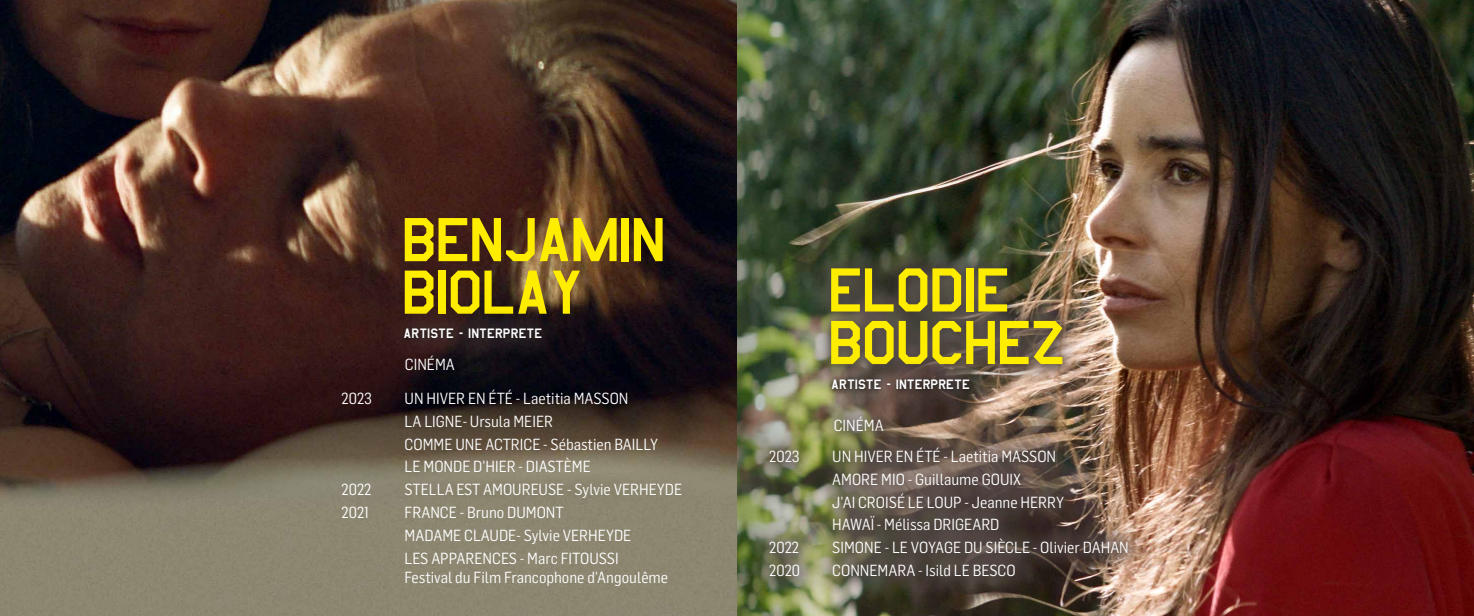
<style>
.page{position:relative;width:1474px;height:616px;background:#fff}
.page>*{position:absolute;margin:0;border:0;box-sizing:border-box;transform-origin:0 0}
.t1{font:71.75px/52.5px "Amarillo USAF";letter-spacing:-.03em;color:#ffed00}
.t2{font:15.75px/22.8px "Flama Semicondensed";color:#fff}
.t3{font:15.75px "Amarillo USAF";color:#fff}
</style>
<div class="page">
<img style="left:0;top:0;width:1473px;height:615px">
<img style="left:747px;top:426px;width:403px;height:173px">
<img style="left:808px;top:245px;width:276px;height:142px">
<svg style="left:811px;top:411px;width:94px;height:43px;background:#746e4d"></svg>
<div style="left:383px;top:305px;width:180px;height:55px;background:#625654;opacity:.54"></div>
<div style="left:810px;top:356px;width:181px;height:55px;background:#625654;opacity:.54"></div>
<h1 class="t1" style="left:401px;top:210px;width:266px">BENJAMIN<br>BIOLAY</h1>
<p class="t3" style="left:403px;top:325px;width:140px">ARTISTE - INTERPRETE</p>
<p class="t2" style="left:405px;top:352px;width:51px">CINÉMA</p>
<p class="t2" style="left:341px;top:386px;width:32px">2023</p>
<p class="t2" style="left:404px;top:386px;width:255px">UN HIVER EN ÉTÉ - Laetitia MASSON<br>LA LIGNE - Ursula MEIER<br>COMME UNE ACTRICE - Sébastien BAILLY<br>LE MONDE D’HIER - DIASTÈME</p>
<p class="t2" style="left:341px;top:477px;width:31px">2022</p>
<p class="t2" style="left:404px;top:477px;width:279px">STELLA EST AMOUREUSE - Sylvie VERHEYDE</p>
<p class="t2" style="left:341px;top:500px;width:29px">2021</p>
<p class="t2" style="left:404px;top:500px;width:228px">FRANCE - Bruno DUMONT<br>MADAME CLAUDE - Sylvie VERHEYDE<br>LES APPARENCES - Marc FITOUSSI</p>
<p class="t2" style="left:404px;top:564px;width:265px">Festival du Film Francophone d’Angoulême</p>
<h1 class="t1" style="left:827px;top:261px;width:240px">ELODIE<br>BOUCHEZ</h1>
<p class="t3" style="left:831px;top:376px;width:140px">ARTISTE - INTERPRETE</p>
<p class="t2" style="left:833px;top:413px;width:51px">CINÉMA</p>
<p class="t2" style="left:769px;top:444px;width:32px">2023</p>
<p class="t2" style="left:832px;top:444px;width:233px">UN HIVER EN ÉTÉ - Laetitia MASSON<br>AMORE MIO - Guillaume GOUIX<br>J’AI CROISÉ LE LOUP - Jeanne HERRY<br>HAWAÏ - Mélissa DRIGEARD</p>
<p class="t2" style="left:769px;top:535px;width:31px">2022</p>
<p class="t2" style="left:832px;top:535px;width:298px">SIMONE - LE VOYAGE DU SIÈCLE - Olivier DAHAN</p>
<p class="t2" style="left:769px;top:558px;width:32px">2020</p>
<p class="t2" style="left:832px;top:558px;width:185px">CONNEMARA - Isild LE BESCO</p>
</div>
